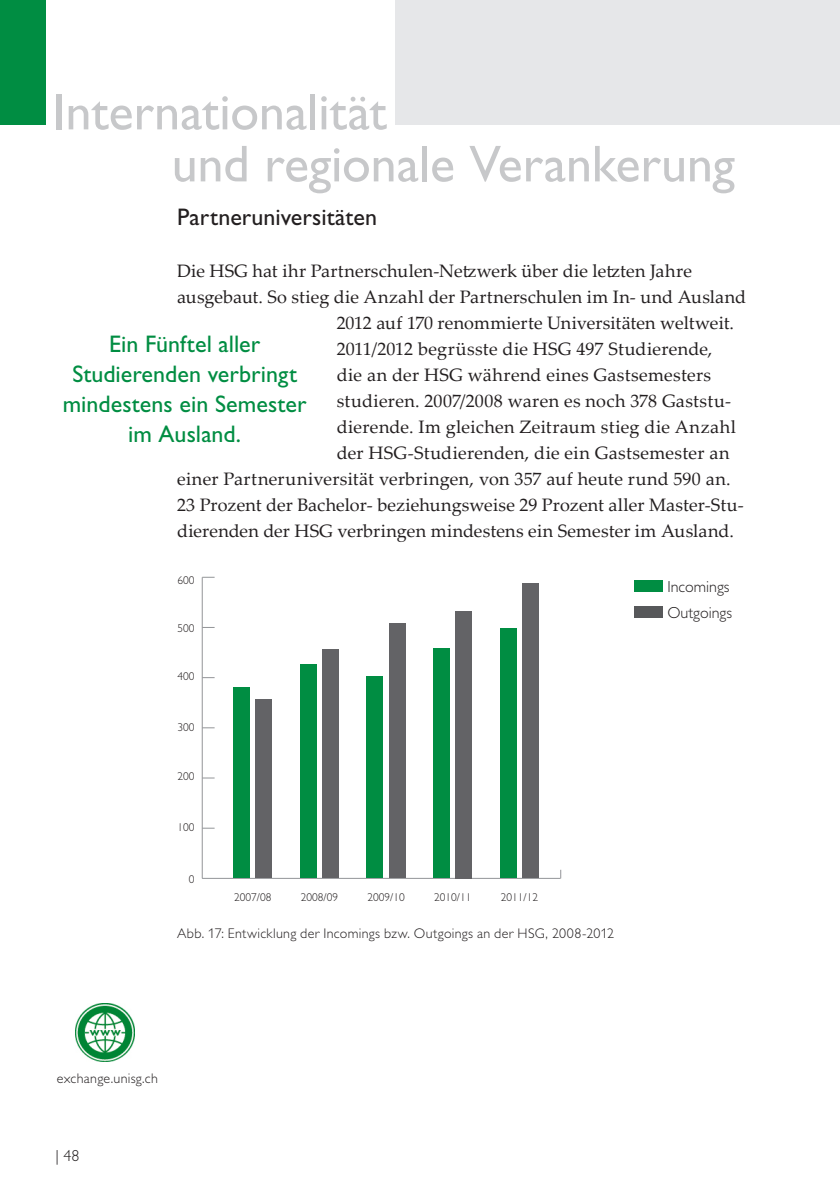
<style>
.page{position:relative;width:840px;height:1191px;background:#fff}
.page>*{position:absolute;margin:0;border:0;box-sizing:border-box;transform-origin:0 0}
.t1{font:52px/52px "Gill Alt One";letter-spacing:-.005em;color:#c7c8ca}
.t2{font:24px/30px "Gill Alt One";color:#008d42;text-align:center}
.t3{font:24px "Gill Alt One";letter-spacing:.005em;color:#231f20}
.t4{font:18px "Palatino Linotype";letter-spacing:.01em;color:#231f20}
.t5{font:300 16px/26px "Gill Alt One";color:#231f20}
.t6{font:300 14px "Gill Alt One";letter-spacing:.025em;color:#231f20}
.t7{font:300 11.4px "Gill Sans Std";color:#231f20}
</style>
<div class="page">
<div style="left:0;top:0;width:45px;height:125px;background:#008d42"></div>
<div style="left:395px;top:0;width:444px;height:125px;background:#e6e7e9"></div>
<hr style="left:202px;top:577px;width:1px;height:301px;background:#939598">
<hr style="left:202px;top:878px;width:358px;height:1px;background:#939598">
<svg style="left:202px;top:828px;width:12px;height:1px"></svg>
<svg style="left:202px;top:777px;width:12px;height:1px"></svg>
<svg style="left:202px;top:727px;width:12px;height:1px"></svg>
<svg style="left:202px;top:577px;width:12px;height:1px"></svg>
<div style="left:255px;top:699px;width:17px;height:179px;background:#636366"></div>
<div style="left:233px;top:687px;width:17px;height:191px;background:#008d42"></div>
<div style="left:322px;top:650px;width:16px;height:228px;background:#636366"></div>
<div style="left:300px;top:664px;width:16px;height:214px;background:#008d42"></div>
<div style="left:389px;top:623px;width:16px;height:255px;background:#636366"></div>
<div style="left:366px;top:677px;width:17px;height:201px;background:#008d42"></div>
<div style="left:455px;top:611px;width:17px;height:267px;background:#636366"></div>
<div style="left:433px;top:648px;width:16px;height:230px;background:#008d42"></div>
<div style="left:522px;top:583px;width:16px;height:295px;background:#636366"></div>
<div style="left:500px;top:629px;width:16px;height:249px;background:#008d42"></div>
<div style="left:634px;top:581px;width:28px;height:11px;background:#008d42"></div>
<div style="left:634px;top:607px;width:28px;height:11px;background:#57585a"></div>
<img style="left:76px;top:1003px;width:58px;height:58px">
<h1 class="t1" style="left:172px;top:86px;width:564px;text-indent:-119px">Internationalität<br>und regionale Verankerung</h1>
<h2 class="t3" style="left:177px;top:203px;width:201px">Partneruniversitäten</h2>
<p class="t4" style="left:177px;top:258px;width:516px">Die HSG hat ihr Partnerschulen-Netzwerk über die letzten Jahre</p>
<p class="t4" style="left:177px;top:284px;width:570px">ausgebaut. So stieg die Anzahl der Partnerschulen im In- und Ausland</p>
<p class="t4" style="left:336px;top:310px;width:398px">2012 auf 170 renommierte Universitäten weltweit.</p>
<p class="t4" style="left:336px;top:336px;width:377px">2011/2012 begrüsste die HSG 497 Studierende,</p>
<p class="t4" style="left:336px;top:361px;width:376px">die an der HSG während eines Gastsemesters</p>
<p class="t4" style="left:336px;top:387px;width:394px">studieren. 2007/2008 waren es noch 378 Gaststu-</p>
<p class="t4" style="left:336px;top:413px;width:400px">dierende. Im gleichen Zeitraum stieg die Anzahl</p>
<p class="t4" style="left:336px;top:439px;width:394px">der HSG-Studierenden, die ein Gastsemester an</p>
<p class="t4" style="left:177px;top:465px;width:554px">einer Partneruniversität verbringen, von 357 auf heute rund 590 an.</p>
<p class="t4" style="left:177px;top:491px;width:567px">23 Prozent der Bachelor- beziehungsweise 29 Prozent aller Master-Stu-</p>
<p class="t4" style="left:177px;top:517px;width:558px">dierenden der HSG verbringen mindestens ein Semester im Ausland.</p>
<h2 class="t2" style="left:63px;top:329px;width:245px">Ein Fünftel aller<br>Studierenden verbringt mindestens ein Semester im Ausland.</h2>
<p class="t7" style="left:177px;top:573px;width:19px">600</p>
<p class="t7" style="left:177px;top:622px;width:19px">500</p>
<p class="t7" style="left:177px;top:670px;width:19px">400</p>
<p class="t7" style="left:177px;top:720px;width:19px">300</p>
<p class="t7" style="left:177px;top:769px;width:19px">200</p>
<p class="t7" style="left:177px;top:820px;width:19px">100</p>
<p class="t7" style="left:189px;top:872px;width:7px">0</p>
<p class="t7" style="left:234px;top:891px;width:39px">2007/08</p>
<p class="t7" style="left:300px;top:891px;width:39px">2008/09</p>
<p class="t7" style="left:367px;top:891px;width:39px">2009/10</p>
<p class="t7" style="left:434px;top:891px;width:39px">2010/11</p>
<p class="t7" style="left:500px;top:891px;width:39px">2011/12</p>
<p class="t6" style="left:177px;top:925px;width:438px">Abb. 17: Entwicklung der Incomings bzw. Outgoings an der HSG, 2008-2012</p>
<p class="t6" style="left:57px;top:1070px;width:103px">exchange.unisg.ch</p>
<p class="t5" style="left:55px;top:1142px;width:26px">| 48</p>
<p class="t5" style="left:667px;top:574px;width:66px">Incomings<br>Outgoings</p>
</div>
